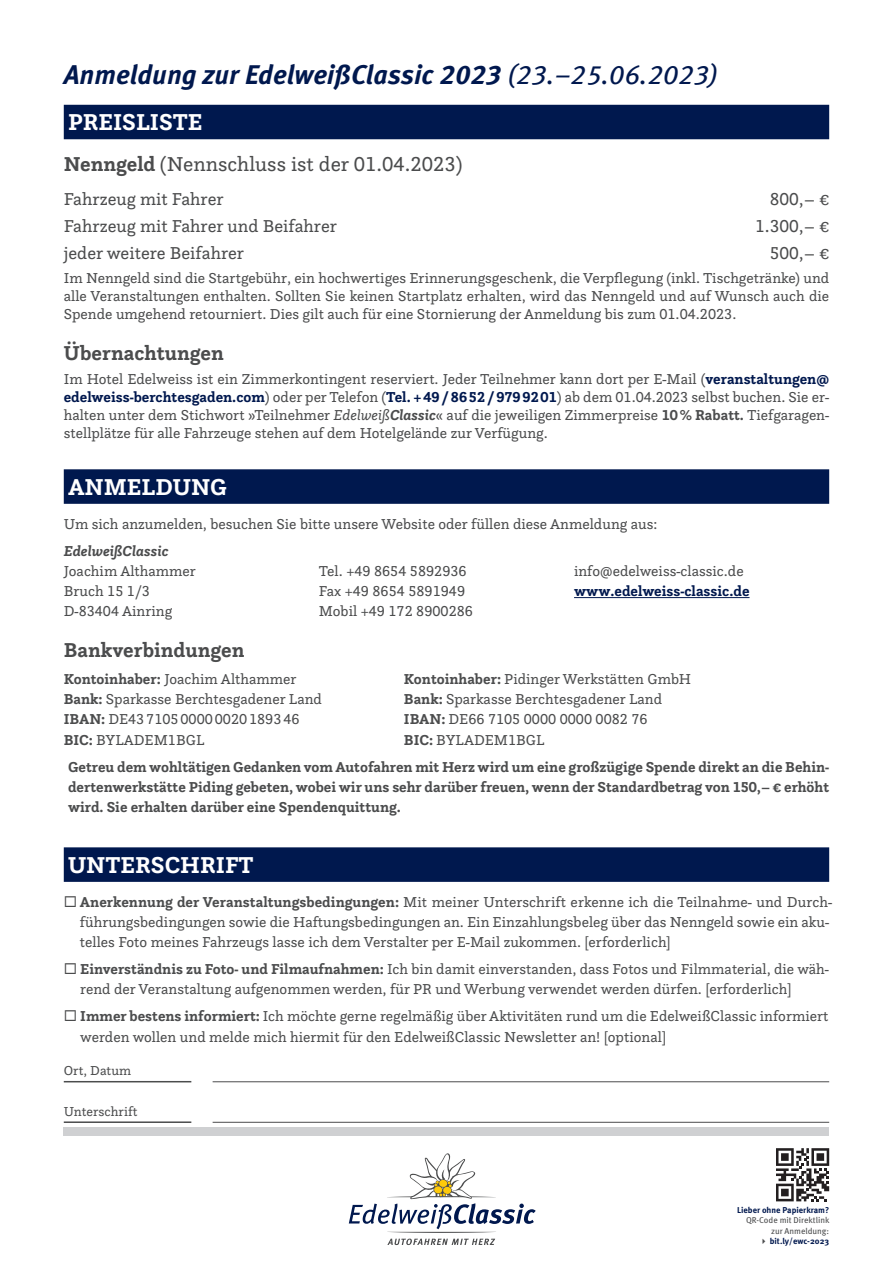
<style>
.page{position:relative;width:893px;height:1263px;background:#fff}
.page>*{position:absolute;margin:0;border:0;box-sizing:border-box;transform-origin:0 0}
.t1{font:italic 700 27px "Meta Pro";color:#00184e}
.t2{font:700 24px "Questa Slab";color:#fff}
.t3{font:21px "Questa Slab";color:#4b4c4d}
.t4{font:700 21px "Questa Slab";color:#4b4c4d}
.t5{font:18px "Questa Slab";color:#4b4c4d}
.t6{font:15px/18px "Questa Slab";color:#4b4c4d}
.t7{font:700 15px/27px "Questa Slab";color:#4b4c4d}
.t8{font:700 15px "Questa Slab";color:#00184e}
.t9{font:italic 700 15px "Questa Slab";color:#4b4c4d}
.t10{font:13.5px "Questa Slab";color:#4b4c4d}
.t11{font:700 8.55px "Meta Pro";color:#00184e}
.t12{font:8.55px/10.2px "Meta Pro";color:#4b4c4d;text-align:right}
.s1{font-weight:400}
.s2{font-weight:700}
.s3{font-weight:700;color:#00184e}
.s4{font-style:italic}
.s5{font-weight:700;font-style:italic}
.s6{color:#4b4c4d}
</style>
<div class="page">
<div style="left:64px;top:105px;width:765px;height:34px;background:#00184e"></div>
<div style="left:64px;top:469px;width:765px;height:35px;background:#00184e"></div>
<hr style="left:574px;top:597px;width:175px;height:1px;background:#00184e">
<div style="left:64px;top:847px;width:765px;height:35px;background:#00184e"></div>
<hr style="left:64px;top:1081px;width:127px;height:1px;background:#4b4c4d">
<hr style="left:213px;top:1081px;width:616px;height:1px;background:#4b4c4d">
<hr style="left:64px;top:1121px;width:127px;height:2px;background:#4b4c4d">
<hr style="left:213px;top:1122px;width:616px;height:1px;background:#4b4c4d">
<svg style="left:349px;top:1153px;width:187px;height:92px"></svg>
<div style="left:64px;top:1127px;width:765px;height:8px;background:#cfd0d2"></div>
<svg style="left:776px;top:1148px;width:53px;height:53px"></svg>
<h1 class="t1" style="left:64px;top:54px;width:656px">Anmeldung zur EdelweißClassic 2023 <span class="s1">(23.–25.06.2023)</span></h1>
<h2 class="t2" style="left:68px;top:107px;width:136px">PREISLISTE</h2>
<h3 class="t3" style="left:64px;top:150px;width:400px"><span class="s2">Nenngeld</span> (Nennschluss ist der 01.04.2023)</h3>
<p class="t5" style="left:64px;top:187px;width:162px">Fahrzeug mit Fahrer</p>
<p class="t5" style="left:770px;top:187px;width:61px">800,– €</p>
<p class="t5" style="left:64px;top:214px;width:275px">Fahrzeug mit Fahrer und Beifahrer</p>
<p class="t5" style="left:755px;top:214px;width:75px">1.300,– €</p>
<p class="t5" style="left:64px;top:241px;width:182px">jeder weitere Beifahrer</p>
<p class="t5" style="left:770px;top:241px;width:61px">500,– €</p>
<p class="t6" style="left:64px;top:269px;width:767px;text-align:justify">Im Nenngeld sind die Startgebühr, ein hochwertiges Erinnerungsgeschenk, die Verpflegung (inkl. Tischgetränke) und alle Veranstaltungen enthalten. Sollten Sie keinen Startplatz erhalten, wird das Nenngeld und auf Wunsch auch die Spende umgehend retourniert. Dies gilt auch für eine Stornierung der Anmeldung bis zum 01.04.2023.</p>
<h3 class="t4" style="left:64px;top:339px;width:162px">Übernachtungen</h3>
<p class="t6" style="left:64px;top:369px;width:767px;text-align:justify">Im Hotel Edelweiss ist ein Zimmerkontingent reserviert. Jeder Teilnehmer kann dort per E-Mail (<span class="s3">veranstaltungen@ edelweiss-berchtesgaden.com</span>) oder per Telefon (<span class="s3">Tel. +49/8652/9799201</span>) ab dem 01.04.2023 selbst buchen. Sie er&shy;halten unter dem Stichwort »Teilnehmer <span class="s4">Edelweiß</span><span class="s5">Classic</span>« auf die jeweiligen Zimmerpreise <span class="s2">10% Rabatt.</span> Tiefgaragen&shy;stellplätze für alle Fahrzeuge stehen auf dem Hotelgelände zur Verfügung.</p>
<h2 class="t2" style="left:68px;top:471px;width:160px">ANMELDUNG</h2>
<p class="t6" style="left:64px;top:514px;width:595px">Um sich anzumelden, besuchen Sie bitte unsere Website oder füllen diese Anmeldung aus:</p>
<p class="t9" style="left:64px;top:541px;width:106px">EdelweißClassic</p>
<p class="t6" style="left:64px;top:561px;width:134px">Joachim Althammer</p>
<p class="t6" style="left:319px;top:561px;width:149px">Tel. +49 8654 5892936</p>
<p class="t6" style="left:574px;top:561px;width:171px">info@edelweiss-classic.de</p>
<p class="t6" style="left:64px;top:582px;width:88px">Bruch 15 1/3</p>
<p class="t6" style="left:319px;top:582px;width:148px">Fax +49 8654 5891949</p>
<p class="t8" style="left:574px;top:581px;width:177px">www.edelweiss-classic.de</p>
<p class="t6" style="left:64px;top:602px;width:110px">D-83404 Ainring</p>
<p class="t6" style="left:319px;top:602px;width:156px">Mobil +49 172 8900286</p>
<h3 class="t4" style="left:64px;top:636px;width:182px">Bankverbindungen</h3>
<p class="t6" style="left:64px;top:669px;width:234px"><span class="s2">Kontoinhaber:</span> Joachim Althammer</p>
<p class="t6" style="left:404px;top:669px;width:289px"><span class="s2">Kontoinhaber:</span> Pidinger Werkstätten GmbH</p>
<p class="t6" style="left:64px;top:690px;width:260px"><span class="s2">Bank:</span> Sparkasse Berchtesgadener Land</p>
<p class="t6" style="left:404px;top:690px;width:260px"><span class="s2">Bank:</span> Sparkasse Berchtesgadener Land</p>
<p class="t6" style="left:64px;top:710px;width:237px"><span class="s2">IBAN:</span> DE43710500000020189346</p>
<p class="t6" style="left:404px;top:710px;width:245px"><span class="s2">IBAN:</span> DE66 7105 0000 0000 0082 76</p>
<p class="t6" style="left:64px;top:730px;width:142px"><span class="s2">BIC:</span> BYLADEM1BGL</p>
<p class="t7" style="left:68px;top:726px;width:763px;text-indent:336px">BIC: <span class="s1">BYLADEM1BGL<br></span>Getreu dem wohltätigen Gedanken vom Autofahren mit Herz wird um eine großzügige Spende direkt an die Behin-</p>
<p class="t7" style="left:68px;top:776px;width:763px;line-height:20.2px">dertenwerkstätte Piding gebeten, wobei wir uns sehr darüber freuen, wenn der Standardbetrag von 150,– € erhöht wird. Sie erhalten darüber eine Spendenquittung.</p>
<h2 class="t2" style="left:68px;top:849px;width:187px">UNTERSCHRIFT</h2>
<p class="t6" style="left:80px;top:891px;width:753px;line-height:20.2px;text-indent:-16px">◻ <span class="s2">Anerkennung der Veranstaltungsbedingungen:</span> Mit meiner Unterschrift erkenne ich die Teilnahme- und Durch&shy;führungsbedingungen sowie die Haftungsbedingungen an. Ein Einzahlungsbeleg über das Nenngeld sowie ein aku&shy;telles Foto meines Fahrzeugs lasse ich dem Verstalter per E-Mail zukommen. [erforderlich]</p>
<p class="t6" style="left:80px;top:958px;width:750px;line-height:20.2px;text-indent:-16px">◻ <span class="s2">Einverständnis zu Foto- und Filmaufnahmen:</span> Ich bin damit einverstanden, dass Fotos und Filmmaterial, die wäh&shy;rend der Veranstaltung aufgenommen werden, für PR und Werbung verwendet werden dürfen. [erforderlich]</p>
<p class="t6" style="left:80px;top:1006px;width:750px;line-height:20.2px;text-indent:-16px">◻ <span class="s2">Immer bestens informiert:</span> Ich möchte gerne regelmäßig über Aktivitäten rund um die EdelweißClassic informiert werden wollen und melde mich hiermit für den EdelweißClassic Newsletter an! [optional]</p>
<p class="t10" style="left:64px;top:1062px;width:69px">Ort, Datum</p>
<p class="t10" style="left:64px;top:1103px;width:75px">Unterschrift</p>
<p class="t11" style="left:737px;top:1203px;width:94px">Lieber ohne Papierkram?</p>
<p class="t12" style="left:746px;top:1215px;width:85px">QR-Code mit Direktlink zur Anmeldung:</p>
<p class="t11" style="left:759px;top:1234px;width:71px"><span class="s6">✔</span> bit.ly/ewc-2023</p>
</div>
